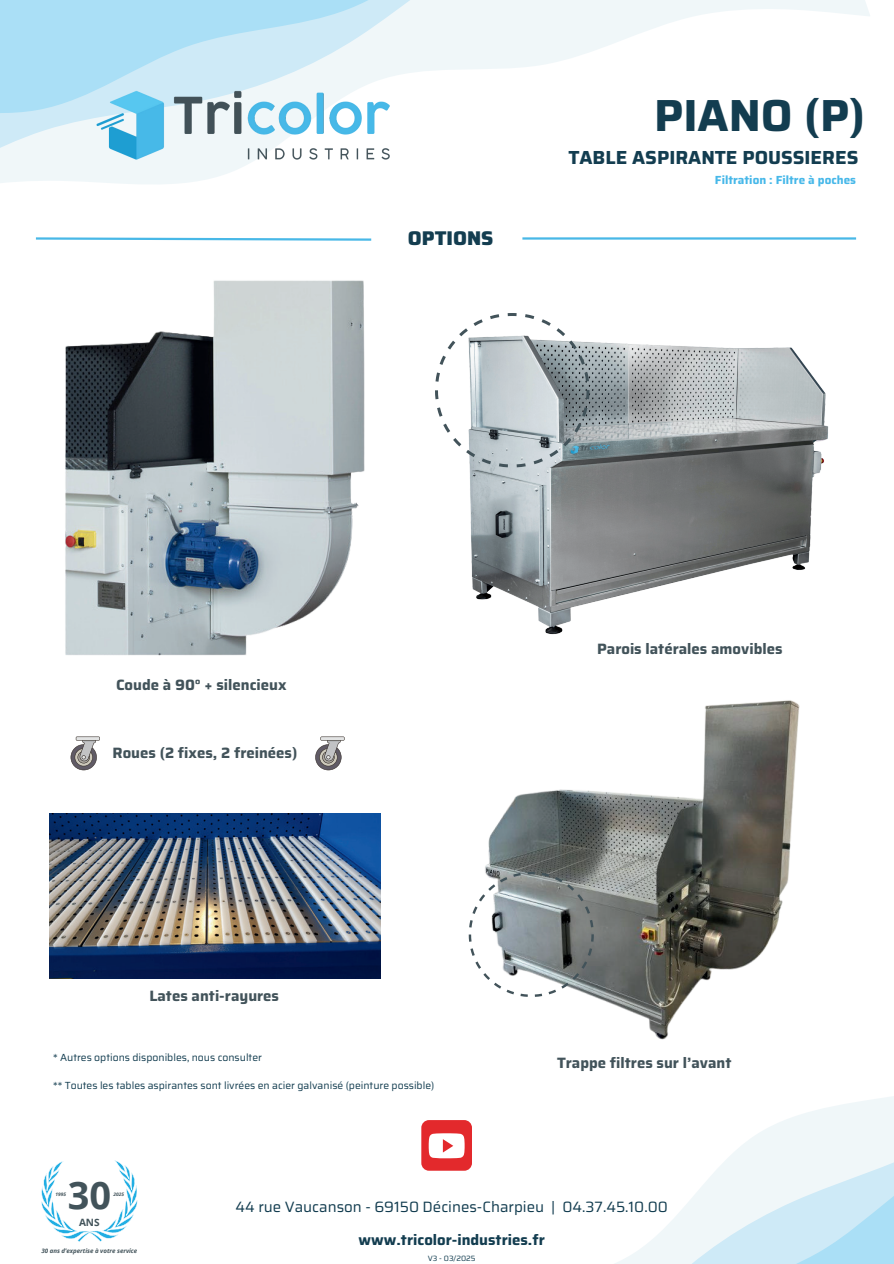
<style>
.page{position:relative;width:894px;height:1264px;background:#fff}
.page>*{position:absolute;margin:0;border:0;box-sizing:border-box;transform-origin:0 0}
.t1{font:700 45px "Saira";color:#133d50}
.t2{font:700 37.95px "Open Sans";color:#42535a}
.t3{font:800 19.95px "Saira";color:#133d50}
.t4{font:700 18.9px "Saira";color:#133d50}
.t5{font:700 15px "Saira";color:#42535a}
.t6{font:15px "Saira";color:#133d50}
.t7{font:700 15px "Saira";color:#133d50}
.t8{font:700 11.7px "Saira";color:#47b8e9}
.t9{font:10.35px "Saira";color:#133d50}
.t10{font:700 10.05px "Open Sans";color:#42535a}
.t11{font:7.65px "Saira";color:#133d50}
.t12{font:italic 700 6.15px "Open Sans";color:#42535a}
.t13{font:italic 700 4.8px "Open Sans";color:#42535a}
</style>
<div class="page">
<svg style="left:807px;top:1096px;width:86px;height:17px"></svg>
<svg style="left:421px;top:1113px;width:472px;height:150px"></svg>
<svg style="left:41px;top:1160px;width:97px;height:82px"></svg>
<svg style="left:0;top:0;width:839px;height:184px"></svg>
<svg style="left:0;top:0;width:814px;height:147px"></svg>
<svg style="left:0;top:0;width:783px;height:78px"></svg>
<hr style="left:522px;top:237px;width:333px;height:3px;background:#48b8e7">
<svg style="left:35px;top:237px;width:337px;height:4px"></svg>
<img style="left:81px;top:79px;width:322px;height:91px">
<img style="left:65px;top:280px;width:300px;height:376px">
<img style="left:469px;top:342px;width:360px;height:291px">
<img style="left:565px;top:429px;width:48px;height:40px">
<img style="left:485px;top:633px;width:315px;height:407px">
<img style="left:49px;top:813px;width:331px;height:165px">
<svg style="left:435px;top:313px;width:154px;height:154px"></svg>
<svg style="left:468px;top:871px;width:125px;height:125px"></svg>
<div style="left:421px;top:1120px;width:51px;height:50px;background:#e3292c;border-radius:8px"></div>
<svg style="left:428px;top:1133px;width:36px;height:25px"></svg>
<svg style="left:315px;top:736px;width:29px;height:34px"></svg>
<svg style="left:71px;top:736px;width:29px;height:34px"></svg>
<h1 class="t1" style="left:654px;top:80px;width:213px">PIANO (P)</h1>
<h3 class="t4" style="left:568px;top:143px;width:291px">TABLE ASPIRANTE POUSSIERES</h3>
<h3 class="t3" style="left:408px;top:223px;width:87px">OPTIONS</h3>
<p class="t8" style="left:714px;top:171px;width:143px">Filtration : Filtre à poches</p>
<h3 class="t5" style="left:116px;top:672px;width:172px">Coude à 90° + silencieux</h3>
<h3 class="t5" style="left:112px;top:741px;width:186px">Roues (2 fixes, 2 freinées)</h3>
<h3 class="t5" style="left:149px;top:984px;width:131px">Lates anti-rayures</h3>
<p class="t9" style="left:53px;top:1049px;width:210px">* Autres options disponibles, nous consulter</p>
<p class="t9" style="left:53px;top:1077px;width:382px">** Toutes les tables aspirantes sont livrées en acier galvanisé (peinture possible)</p>
<h3 class="t5" style="left:597px;top:637px;width:187px">Parois latérales amovibles</h3>
<h3 class="t5" style="left:557px;top:1051px;width:176px">Trappe filtres sur l’avant</h3>
<h2 class="t2" style="left:68px;top:1168px;width:45px">30</h2>
<p class="t10" style="left:79px;top:1215px;width:22px">ANS</p>
<p class="t13" style="left:55px;top:1190px;width:12px">1995</p>
<p class="t13" style="left:113px;top:1190px;width:12px">2025</p>
<p class="t12" style="left:41px;top:1246px;width:97px">30 ans d’expertise à votre service</p>
<h3 class="t6" style="left:235px;top:1195px;width:434px">44 rue Vaucanson - 69150 Décines-Charpieu | 04.37.45.10.00</h3>
<h3 class="t7" style="left:358px;top:1228px;width:188px">www.tricolor-industries.fr</h3>
<p class="t11" style="left:427px;top:1252px;width:49px">V3 - 03/2025</p>
</div>
